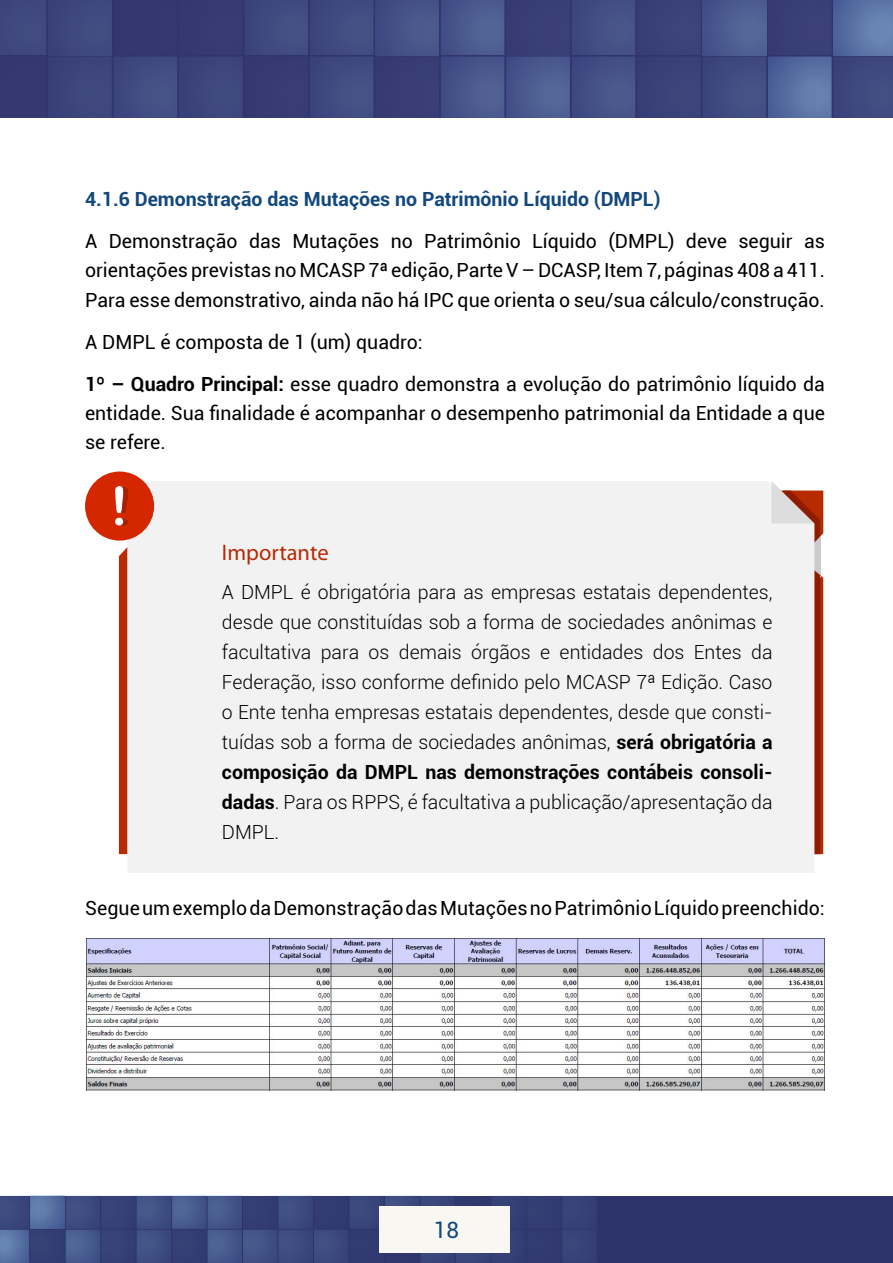
<style>
.page{position:relative;width:893px;height:1263px;background:#fff}
.page>*{position:absolute;margin:0;border:0;box-sizing:border-box;transform-origin:0 0}
.t1{font:22.5px "Myriad Pro";color:#b72904}
.t2{font:22.5px "Roboto";color:#12487d}
.t3{font:19.5px/29.2px "Roboto";color:#000}
.t4{font:300 19.5px/30px "Roboto";color:#000;text-align:justify}
.t5{font:700 19.5px "Roboto";color:#12487d}
.s1{font-weight:700}
</style>
<div class="page">
<svg style="left:0;top:0;width:893px;height:117px;background:#404a80"></svg>
<div style="left:0;top:1196px;width:893px;height:67px;background:#2d346b"></div>
<svg style="left:0;top:1196px;width:596px;height:67px"></svg>
<div style="left:379px;top:1206px;width:131px;height:47px;background:#f9f7f1"></div>
<div style="left:119px;top:547px;width:8px;height:307px;background:#b72b00"></div>
<svg style="left:814px;top:543px;width:6px;height:23px"></svg>
<svg style="left:814px;top:566px;width:9px;height:288px;background:#a13012"></svg>
<div style="left:127px;top:481px;width:687px;height:392px;background:#f2f2f2"></div>
<svg style="left:771px;top:481px;width:52px;height:62px"></svg>
<div style="left:85px;top:471px;width:69px;height:70px;background:#d42700;border-radius:50%"></div>
<img style="left:115px;top:486px;width:12px;height:39px">
<img style="left:85px;top:937px;width:740px;height:154px">
<p class="t5" style="left:85px;top:185px;width:577px">4.1.6 Demonstração das Mutações no Patrimônio Líquido (DMPL)</p>
<p class="t3" style="left:85px;top:226px;width:741px;text-align:justify">A Demonstração das Mutações no Patrimônio Líquido (DMPL) deve seguir as orientações previstas no MCASP 7ª edição, Parte V – DCASP, Item 7, páginas 408 a 411.<br>Para esse demonstrativo, ainda não há IPC que orienta o seu/sua cálculo/construção.</p>
<p class="t3" style="left:85px;top:320px;width:741px;line-height:42px">A DMPL é composta de 1 (um) quadro:<br><span class="s1">1º – Quadro Principal:</span> esse quadro demonstra a evolução do patrimônio líquido da</p>
<p class="t3" style="left:85px;top:397px;width:741px">entidade. Sua finalidade é acompanhar o desempenho patrimonial da Entidade a que se refere.</p>
<p class="t1" style="left:222px;top:538px;width:108px">Importante</p>
<p class="t4" style="left:222px;top:576px;width:552px">A DMPL é obrigatória para as empresas estatais dependentes, desde que constituídas sob a forma de sociedades anônimas e facultativa para os demais órgãos e entidades dos Entes da Federação, isso conforme definido pelo MCASP 7ª Edição. Caso o Ente tenha empresas estatais dependentes, desde que consti&shy;tuídas sob a forma de sociedades anônimas, <span class="s1">será obrigatória a composição da DMPL nas demonstrações contábeis consoli&shy;dadas</span>. Para os RPPS, é facultativa a publicação/apresentação da DMPL.</p>
<p class="t3" style="left:85px;top:893px;width:741px">Segue um exemplo da Demonstração das Mutações no Patrimônio Líquido preenchido:</p>
<p class="t2" style="left:434px;top:1214px;width:27px">18</p>
</div>
